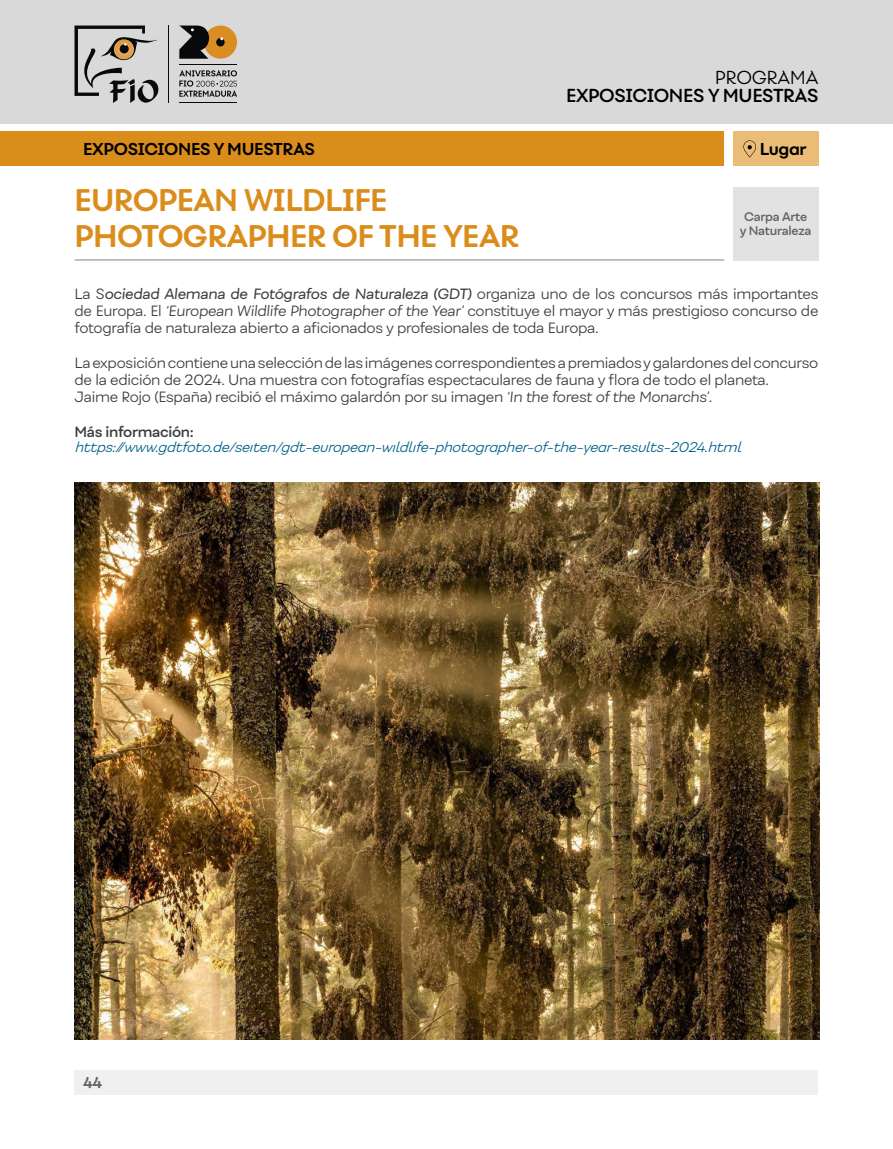
<style>
.page{position:relative;width:893px;height:1149px;background:#fff}
.page>*{position:absolute;margin:0;border:0;box-sizing:border-box;transform-origin:0 0}
.t1{font:700 30px/36px "Fibra One Alt";letter-spacing:-.02em;color:#db8d1c}
.t2{font:600 18px "Fibra One Alt";letter-spacing:-.02em;color:#000}
.t3{font:300 18px "Fibra One Alt";letter-spacing:-.02em;color:#000}
.t4{font:700 16.5px "Fibra One Alt";letter-spacing:-.02em;color:#000}
.t5{font:700 15px "Fibra One";color:#636363}
.t6{font:300 14.25px/17.2px "Fibra One";letter-spacing:-.02em;color:#3f3e3e;text-align:justify}
.t7{font:600 14.25px "Fibra One";letter-spacing:-.02em;color:#3f3e3e}
.t8{font:italic 300 13.5px "Fibra One Alt";color:#006288}
.t9{font:600 12px/13.5px "Fibra One";letter-spacing:-.02em;color:#636363;text-align:center}
.s1{font-weight:400;font-style:italic}
.s2{font-style:italic}
</style>
<div class="page">
<div style="left:0;top:0;width:893px;height:123px;background:#d9d9d9"></div>
<svg style="left:75px;top:26px;width:83px;height:77px"></svg>
<hr style="left:168px;top:26px;width:1px;height:77px;background:#08090a">
<svg style="left:179px;top:70px;width:58px;height:27px"></svg>
<div style="left:204px;top:26px;width:33px;height:33px;background:#da8d23;border-radius:50%"></div>
<svg style="left:179px;top:26px;width:30px;height:33px"></svg>
<div style="left:216px;top:38px;width:9px;height:8px;background:#08090a;border-radius:50%"></div>
<svg style="left:219px;top:37px;width:4px;height:4px"></svg>
<hr style="left:179px;top:102px;width:58px;height:1px;background:#08090a">
<hr style="left:179px;top:64px;width:58px;height:1px;background:#08090a">
<div style="left:75px;top:1069px;width:743px;height:25px;background:#f0f0f0"></div>
<div style="left:0;top:132px;width:717px;height:34px;background:#db8d1c"></div>
<hr style="left:75px;top:259px;width:649px;height:1px;background:#000">
<img style="left:75px;top:482px;width:745px;height:557px">
<div style="left:733px;top:132px;width:85px;height:34px;background:#eabc78"></div>
<svg style="left:743px;top:140px;width:13px;height:17px"></svg>
<div style="left:733px;top:187px;width:85px;height:73px;background:#e2e2e2"></div>
<p class="t3" style="left:715px;top:66px;width:105px">PROGRAMA</p>
<p class="t2" style="left:566px;top:84px;width:254px">EXPOSICIONES Y MUESTRAS</p>
<p class="t4" style="left:83px;top:139px;width:234px">EXPOSICIONES Y MUESTRAS</p>
<p class="t4" style="left:760px;top:139px;width:48px">Lugar</p>
<h1 class="t1" style="left:75px;top:181px;width:446px">EUROPEAN WILDLIFE<br>PHOTOGRAPHER OF THE YEAR</h1>
<p class="t9" style="left:740px;top:210px;width:73px">Carpa Arte y Naturaleza</p>
<p class="t6" style="left:75px;top:284px;width:745px">La S<span class="s1">ociedad Alemana de Fotógrafos de Naturaleza (GDT)</span> organiza uno de los concursos más importantes de Europa. El <span class="s2">‘European Wildlife Photographer of the Year’</span> constituye el mayor y más prestigioso concurso de fotografía de naturaleza abierto a aficionados y profesionales de toda Europa.</p>
<p class="t6" style="left:75px;top:353px;width:745px;text-align:left">La exposición contiene una selección de las imágenes correspondientes a premiados y galardones del concurso de la edición de 2024. Una muestra con fotografías espectaculares de fauna y flora de todo el planeta.<br>Jaime Rojo (España) recibió el máximo galardón por su imagen <span class="s2">‘In the forest of the Monarchs’</span>.</p>
<p class="t7" style="left:75px;top:422px;width:121px">Más información:</p>
<p class="t8" style="left:75px;top:438px;width:671px">https://www.gdtfoto.de/seiten/gdt-european-wildlife-photographer-of-the-year-results-2024.html</p>
<p class="t5" style="left:83px;top:1072px;width:21px">44</p>
</div>
